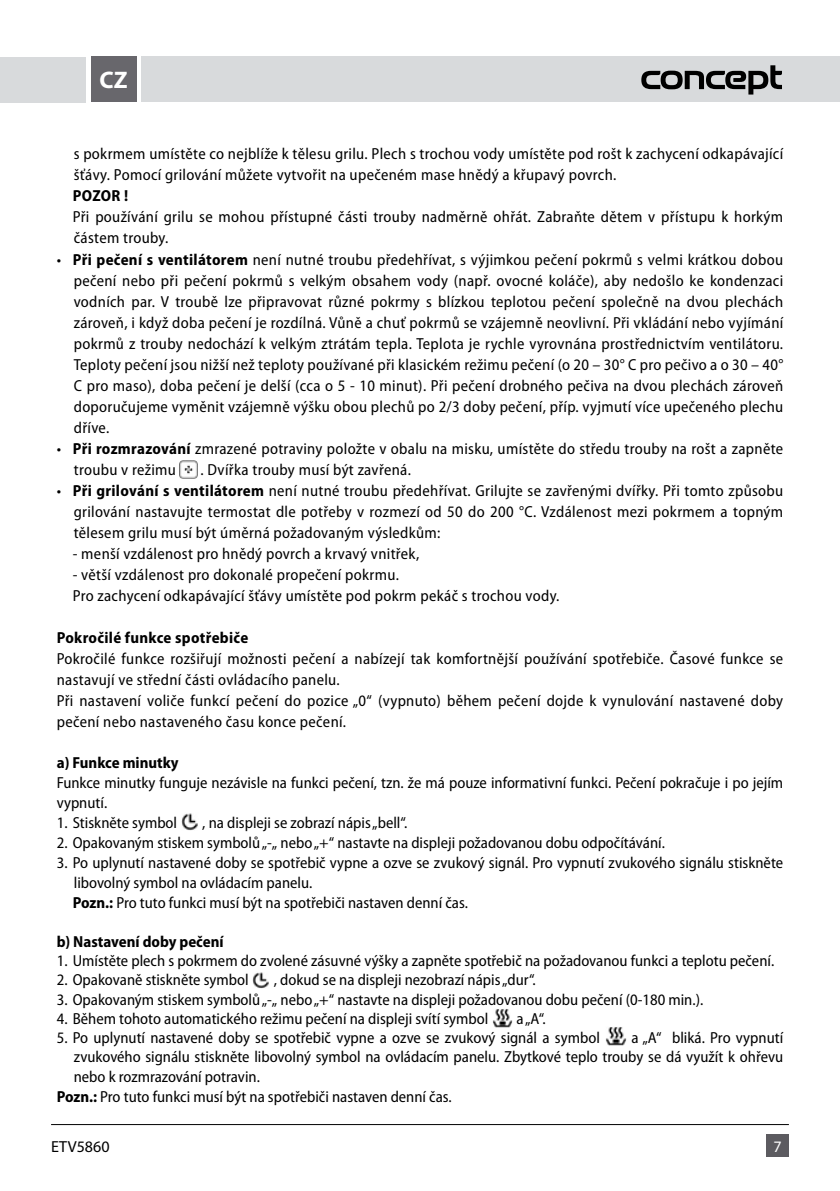
<style>
.page{position:relative;width:840px;height:1191px;background:#fff}
.page>*{position:absolute;margin:0;border:0;box-sizing:border-box;transform-origin:0 0}
.t1{font:700 24px "Myriad Pro";color:#fff}
.t2{font:semi-condensed 16px/21px "Myriad Pro";letter-spacing:.01em;color:#000}
.t3{font:700 semi-condensed 16px "Myriad Pro";color:#000}
.t4{font:700 semi-condensed 16px "Myriad Pro";letter-spacing:.02em;color:#000}
.t5{font:16px "Myriad Pro";color:#000}
.t6{font:16px "Myriad Pro";color:#fff}
.s1{font-weight:700}
</style>
<div class="page">
<div style="left:142px;top:57px;width:697px;height:45px;background:#d8dadc"></div>
<div style="left:0;top:57px;width:85px;height:46px;background:#d8dadc"></div>
<div style="left:91px;top:57px;width:45px;height:45px;background:#68676c"></div>
<svg style="left:641px;top:65px;width:140px;height:30px"></svg>
<hr style="left:51px;top:1124px;width:737px;height:1px;background:#000">
<div style="left:765px;top:1134px;width:23px;height:23px;background:#5c5b60"></div>
<img style="left:179px;top:460px;width:19px;height:19px">
<img style="left:182px;top:813px;width:16px;height:17px">
<img style="left:252px;top:972px;width:17px;height:17px">
<img style="left:606px;top:1027px;width:20px;height:18px">
<img style="left:493px;top:1009px;width:19px;height:19px">
<p class="t1" style="left:99px;top:65px;width:30px">CZ</p>
<p class="t2" style="left:74px;top:144px;width:710px">s pokrmem umístěte co nejblíže k tělesu grilu. Plech s trochou vody umístěte pod rošt k zachycení odkapávající šťávy. Pomocí grilování můžete vytvořit na upečeném mase hnědý a křupavý povrch.</p>
<p class="t3" style="left:73px;top:187px;width:57px">POZOR !</p>
<p class="t2" style="left:73px;top:207px;width:711px">Při používání grilu se mohou přístupné části trouby nadměrně ohřát. Zabraňte dětem v přístupu k horkým částem trouby.</p>
<p class="t2" style="left:74px;top:249px;width:710px;text-align:justify;text-indent:-17px">• <span class="s1">Při pečení s ventilátorem</span> není nutné troubu předehřívat, s výjimkou pečení pokrmů s velmi krátkou dobou pečení nebo při pečení pokrmů s velkým obsahem vody (např. ovocné koláče), aby nedošlo ke kondenzaci vodních par. V troubě lze připravovat různé pokrmy s blízkou teplotou pečení společně na dvou plechách zároveň, i když doba pečení je rozdílná. Vůně a chuť pokrmů se vzájemně neovlivní. Při vkládání nebo vyjímání pokrmů z trouby nedochází k velkým ztrátám tepla. Teplota je rychle vyrovnána prostřednictvím ventilátoru.<br>Teploty pečení jsou nižší než teploty používané při klasickém režimu pečení (o 20 – 30° C pro pečivo a o 30 – 40° C pro maso), doba pečení je delší (cca o 5 - 10 minut). Při pečení drobného pečiva na dvou plechách zároveň doporučujeme vyměnit vzájemně výšku obou plechů po 2/3 doby pečení, příp. vyjmutí více upečeného plechu dříve.</p>
<p class="t2" style="left:74px;top:438px;width:710px;text-indent:-17px">• <span class="s1">Při rozmrazování</span> zmrazené potraviny položte v obalu na misku, umístěte do středu trouby na rošt a zapněte troubu v režimu</p>
<p class="t2" style="left:200px;top:459px;width:212px">. Dvířka trouby musí být zavřená.</p>
<p class="t2" style="left:74px;top:480px;width:710px;text-align:justify;text-indent:-17px">• <span class="s1">Při grilování s ventilátorem</span> není nutné troubu předehřívat. Grilujte se zavřenými dvířky. Při tomto způsobu grilování nastavujte termostat dle potřeby v rozmezí od 50 do 200 °C. Vzdálenost mezi pokrmem a topným tělesem grilu musí být úměrná požadovaným výsledkům:</p>
<p class="t2" style="left:73px;top:543px;width:348px">- menší vzdálenost pro hnědý povrch a krvavý vnitřek,</p>
<p class="t2" style="left:73px;top:564px;width:327px">- větší vzdálenost pro dokonalé propečení pokrmu.</p>
<p class="t2" style="left:73px;top:585px;width:488px">Pro zachycení odkapávající šťávy umístěte pod pokrm pekáč s trochou vody.</p>
<p class="t4" style="left:57px;top:628px;width:193px">Pokročilé funkce spotřebiče</p>
<p class="t2" style="left:57px;top:648px;width:727px">Pokročilé funkce rozšiřují možnosti pečení a nabízejí tak komfortnější používání spotřebiče. Časové funkce se nastavují ve střední části ovládacího panelu.</p>
<p class="t2" style="left:57px;top:690px;width:727px">Při nastavení voliče funkcí pečení do pozice „0“ (vypnuto) během pečení dojde k vynulování nastavené doby pečení nebo nastaveného času konce pečení.</p>
<p class="t3" style="left:57px;top:753px;width:123px">a) Funkce minutky</p>
<p class="t2" style="left:57px;top:772px;width:727px;line-height:20px">Funkce minutky funguje nezávisle na funkci pečení, tzn. že má pouze informativní funkci. Pečení pokračuje i po jejím vypnutí.</p>
<p class="t2" style="left:57px;top:812px;width:122px">1. Stiskněte symbol</p>
<p class="t2" style="left:202px;top:812px;width:206px">, na displeji se zobrazí nápis „bell“.</p>
<p class="t2" style="left:57px;top:832px;width:609px">2. Opakovaným stiskem symbolů „-„ nebo „+“ nastavte na displeji požadovanou dobu odpočítávání.</p>
<p class="t2" style="left:74px;top:852px;width:710px;line-height:20px;text-indent:-17px">3. Po uplynutí nastavené doby se spotřebič vypne a ozve se zvukový signál. Pro vypnutí zvukového signálu stiskněte libovolný symbol na ovládacím panelu.</p>
<p class="t2" style="left:73px;top:892px;width:396px"><span class="s1">Pozn.:</span> Pro tuto funkci musí být na spotřebiči nastaven denní čas.</p>
<p class="t3" style="left:57px;top:932px;width:168px">b) Nastavení doby pečení</p>
<p class="t2" style="left:57px;top:950px;width:718px">1. Umístěte plech s pokrmem do zvolené zásuvné výšky a zapněte spotřebič na požadovanou funkci a teplotu pečení.</p>
<p class="t2" style="left:57px;top:969px;width:193px">2. Opakovaně stiskněte symbol</p>
<p class="t2" style="left:274px;top:969px;width:263px">, dokud se na displeji nezobrazí nápis „dur“.</p>
<p class="t2" style="left:57px;top:989px;width:647px">3. Opakovaným stiskem symbolů „-„ nebo „+“ nastavte na displeji požadovanou dobu pečení (0-180 min.).</p>
<p class="t2" style="left:57px;top:1008px;width:433px">4. Během tohoto automatického režimu pečení na displeji svítí symbol</p>
<p class="t2" style="left:516px;top:1008px;width:31px">a„A“.</p>
<p class="t2" style="left:57px;top:1027px;width:544px">5. Po uplynutí nastavené doby se spotřebič vypne a ozve se zvukový signál a symbol</p>
<p class="t2" style="left:74px;top:1028px;width:710px;line-height:19.6px;text-align:justify;text-indent:557px">a „A“ bliká. Pro vypnutí zvukového signálu stiskněte libovolný symbol na ovládacím panelu. Zbytkové teplo trouby se dá využít k ohřevu nebo k rozmrazování potravin.</p>
<p class="t2" style="left:57px;top:1086px;width:396px"><span class="s1">Pozn.:</span> Pro tuto funkci musí být na spotřebiči nastaven denní čas.</p>
<p class="t5" style="left:51px;top:1136px;width:60px">ETV5860</p>
<p class="t6" style="left:773px;top:1136px;width:10px">7</p>
</div>
